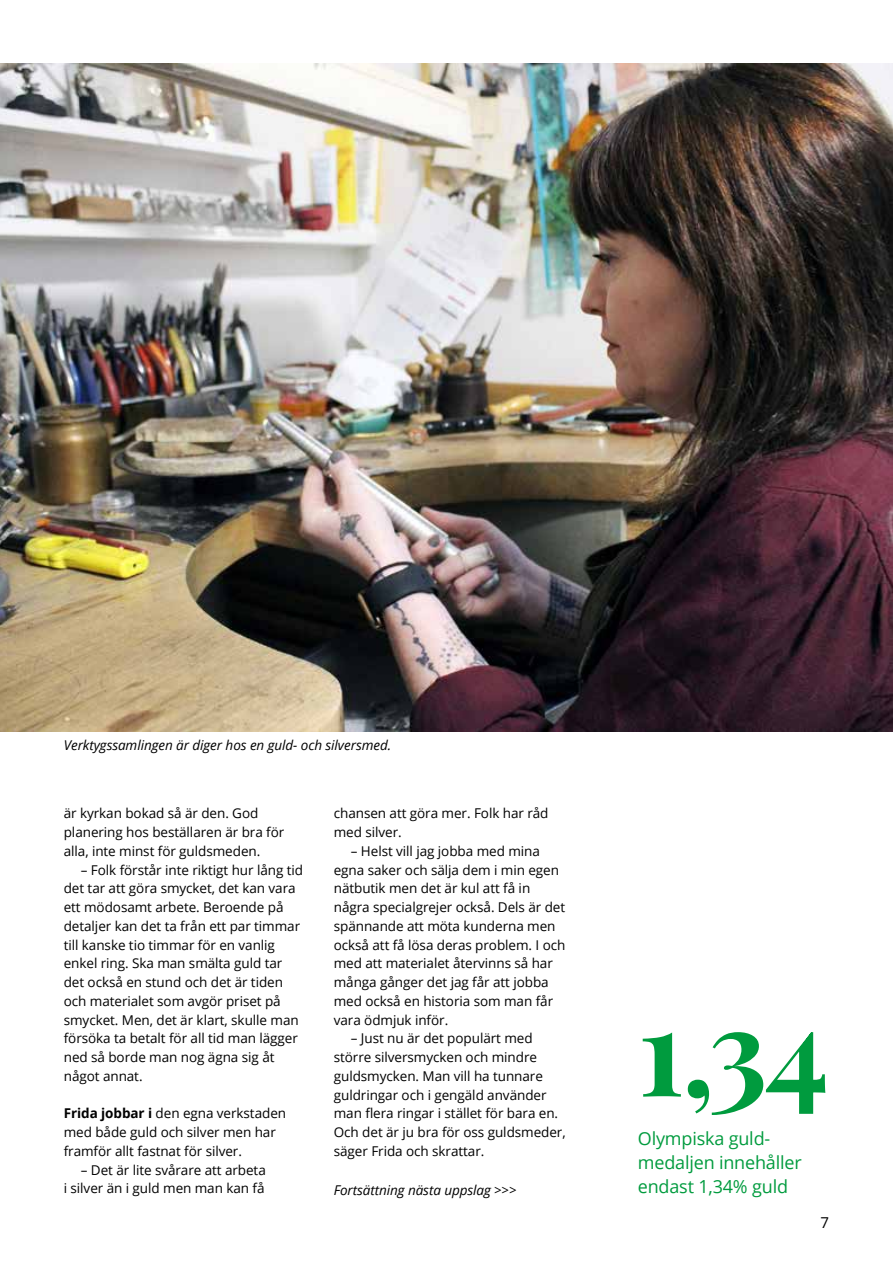
<style>
.page{position:relative;width:893px;height:1263px;background:#fff}
.page>*{position:absolute;margin:0;border:0;box-sizing:border-box;transform-origin:0 0}
.Rubrik_Playfair_36_p{font:121.5px "Playfair Display";color:#009b3e}
.Spaltfakta{font:18px/24px "Open Sans";letter-spacing:-.01em;color:#009b3e}
.Paginering_höger{font:15px "Open Sans";color:#000}
.Brödtext_2{font:13.5px/18.8px "Open Sans";letter-spacing:-.005em;color:#000}
.Brödtext_1{font:13.5px/18.8px "Open Sans";letter-spacing:-.005em;color:#000}
.Bildtext{font:italic 13.5px "Open Sans";letter-spacing:-.005em;color:#000}
.Fortsättning{font:italic 13.5px "Open Sans";letter-spacing:-.005em;color:#000}
.s1{font-weight:700}
</style>
<div class="page">
<img style="left:0;top:64px;width:893px;height:667px">
<p class="Bildtext" style="left:64px;top:736px;width:329px">Verktygssamlingen är diger hos en guld- och silversmed.</p>
<p class="Brödtext_2" style="left:64px;top:804px;width:222px">är kyrkan bokad så är den. God planering hos beställaren är bra för alla, inte minst för guldsmeden.</p>
<p class="Brödtext_2" style="left:64px;top:860px;width:241px;text-indent:17px">– Folk förstår inte riktigt hur lång tid det tar att göra smycket, det kan vara ett mödosamt arbete. Beroende på detaljer kan det ta från ett par timmar till kanske tio timmar för en vanlig enkel ring. Ska man smälta guld tar det också en stund och det är tiden och materialet som avgör priset på smycket. Men, det är klart, skulle man försöka ta betalt för all tid man lägger ned så borde man nog ägna sig åt något annat.</p>
<p class="Brödtext_1" style="left:64px;top:1104px;width:224px"><span class="s1">Frida jobbar i</span> den egna verkstaden med både guld och silver men har framför allt fastnat för silver.</p>
<p class="Brödtext_2" style="left:64px;top:1160px;width:204px;text-align:right">– Det är lite svårare att arbeta<br>i silver än i guld men man kan få</p>
<p class="Brödtext_2" style="left:334px;top:804px;width:216px">chansen att göra mer. Folk har råd med silver.</p>
<p class="Brödtext_2" style="left:334px;top:841px;width:233px;text-indent:17px">– Helst vill jag jobba med mina egna saker och sälja dem i min egen nätbutik men det är kul att få in några specialgrejer också. Dels är det spännande att möta kunderna men också att få lösa deras problem. I och med att materialet återvinns så har många gånger det jag får att jobba med också en historia som man får vara ödmjuk inför.</p>
<p class="Brödtext_2" style="left:334px;top:1029px;width:233px;text-indent:17px">– Just nu är det populärt med större silversmycken och mindre guldsmycken. Man vill ha tunnare guldringar och i gengäld använder man flera ringar i stället för bara en.<br>Och det är ju bra för oss guldsmeder, säger Frida och skrattar.</p>
<p class="Fortsättning" style="left:334px;top:1181px;width:184px">Fortsättning nästa uppslag &gt;&gt;&gt;</p>
<p class="Rubrik_Playfair_36_p" style="left:638px;top:956px;width:193px">1,34</p>
<p class="Spaltfakta" style="left:638px;top:1126px;width:165px">Olympiska guld&shy;medaljen innehåller endast 1,34% guld</p>
<p class="Paginering_höger" style="left:821px;top:1212px;width:10px">7</p>
</div>
